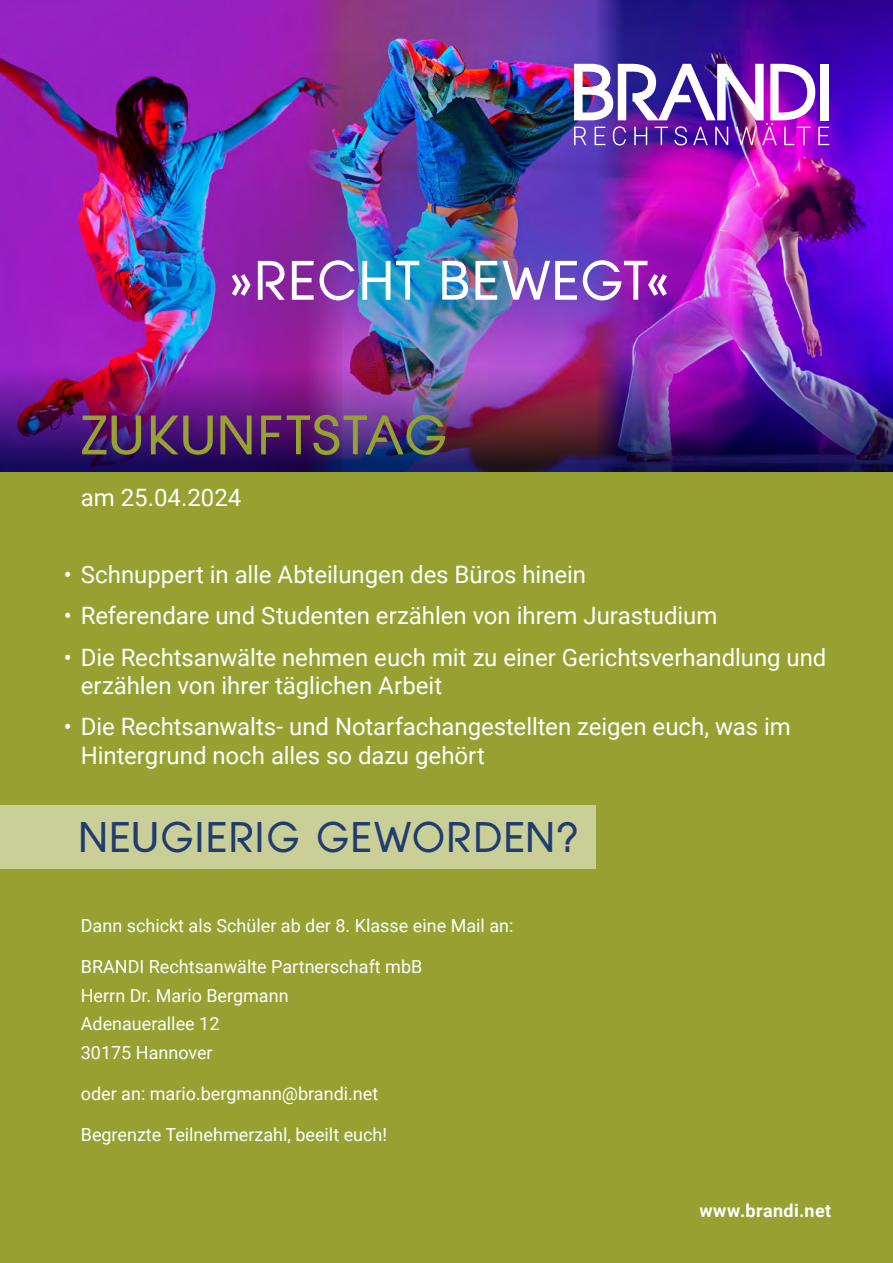
<style>
.page{position:relative;width:893px;height:1263px;background:#fff}
.page>*{position:absolute;margin:0;border:0;box-sizing:border-box;transform-origin:0 0}
.slogan_blau{font:52.5px "BRANDI Regular";letter-spacing:.055em;color:#fff}
.slogan_blau-2{font:52.5px "BRANDI Regular";letter-spacing:.055em;color:#96a132}
.slogan_blau-3{font:40.5px "BRANDI Regular";letter-spacing:.06em;color:#213d6f}
.Absatzformat_1{font:24px/28.5px "Roboto";letter-spacing:-.005em;color:#fff}
.Absatzformat_1-2{font:18px/28.5px "Roboto";color:#fff}
.t1{font:700 18px "Roboto";letter-spacing:.025em;color:#fff}
</style>
<div class="page">
<img style="left:347px;top:0;width:229px;height:82px">
<img style="left:0;top:0;width:347px;height:366px">
<img style="left:576px;top:0;width:317px;height:366px">
<img style="left:0;top:366px;width:893px;height:106px">
<div style="left:64px;top:82px;width:771px;height:396px;background:#213d6f;opacity:.89"></div>
<img style="left:574px;top:64px;width:255px;height:81px">
<div style="left:821px;top:64px;width:8px;height:56px;background:#fff"></div>
<div style="left:0;top:472px;width:893px;height:791px;background:#96a132"></div>
<div style="left:0;top:805px;width:595px;height:64px;background:#cacf98"></div>
<p class="slogan_blau" style="left:229px;top:250px;width:440px">»RECHT BEWEGT«</p>
<p class="slogan_blau-2" style="left:81px;top:405px;width:367px">ZUKUNFTSTAG</p>
<p class="Absatzformat_1" style="left:81px;top:482px;width:162px">am 25.04.2024</p>
<p class="Absatzformat_1" style="left:64px;top:559px;width:524px">• Schnuppert in alle Abteilungen des Büros hinein</p>
<p class="Absatzformat_1" style="left:64px;top:601px;width:655px">• Referendare und Studenten erzählen von ihrem Jurastudium</p>
<p class="Absatzformat_1" style="left:81px;top:642px;width:747px;text-indent:-17px">• Die Rechtsanwälte nehmen euch mit zu einer Gerichtsverhandlung und erzählen von ihrer täglichen Arbeit</p>
<p class="Absatzformat_1" style="left:81px;top:712px;width:711px;text-indent:-17px">• Die Rechtsanwalts- und Notarfachangestellten zeigen euch, was im<br>Hintergrund noch alles so dazu gehört</p>
<p class="slogan_blau-3" style="left:81px;top:814px;width:498px">NEUGIERIG GEWORDEN?</p>
<p class="Absatzformat_1-2" style="left:81px;top:911px;width:434px">Dann schickt als Schüler ab der 8. Klasse eine Mail an:</p>
<p class="Absatzformat_1-2" style="left:81px;top:952px;width:343px">BRANDI Rechtsanwälte Partnerschaft mbB<br>Herrn Dr. Mario Bergmann<br>Adenauerallee 12<br>30175 Hannover</p>
<p class="Absatzformat_1-2" style="left:81px;top:1079px;width:299px">oder an: mario.bergmann@brandi.net</p>
<p class="Absatzformat_1-2" style="left:81px;top:1120px;width:308px">Begrenzte Teilnehmerzahl, beeilt euch!</p>
<p class="t1" style="left:699px;top:1197px;width:133px">www.brandi.net</p>
</div>
